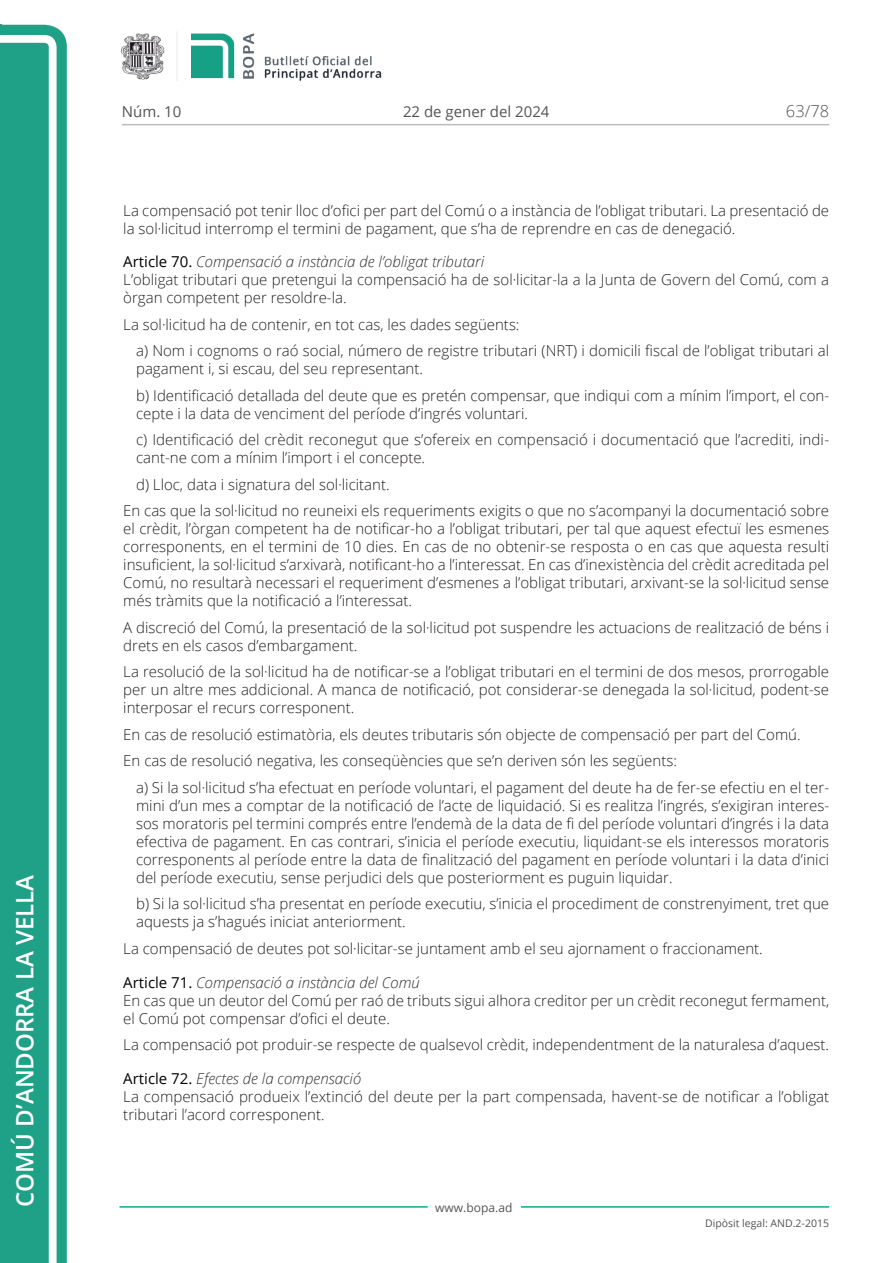
<style>
.page{position:relative;width:893px;height:1263px;background:#fff}
.page>*{position:absolute;margin:0;border:0;box-sizing:border-box;transform-origin:0 0}
.t1{font:600 24px "Open Sans";color:#fff}
.t2{font:300 16.5px "Open Sans";color:#545454}
.Body_text{font:300 15px/18px "Open Sans";color:#231f20}
.Body_text_i{font:300 15px/18px "Open Sans";color:#231f20}
.Titol_7{font:italic 300 15px "Open Sans";color:#303030}
.t3{font:15px "Open Sans";color:#545454}
.t4{font:12px "Open Sans";color:#545454}
.t5{font:10.5px "Open Sans";color:#545454}
.s1{font-weight:400;font-style:normal;color:#000}
</style>
<div class="page">
<svg style="left:0;top:25px;width:67px;height:1238px;fill:#1ea187"></svg>
<div style="left:0;top:43px;width:49px;height:1220px;background:#1ea187"></div>
<img style="left:122px;top:32px;width:260px;height:49px">
<hr style="left:119px;top:1206px;width:309px;height:2px;background:#00ae91">
<hr style="left:521px;top:1206px;width:308px;height:2px;background:#00ae91">
<hr style="left:122px;top:124px;width:707px;height:1px;background:#bcbdc0">
<h1 class="t1" style="left:8px;top:1207px;width:331px;rotate:-90deg">Comú d’Andorra la Vella</h1>
<p class="t3" style="left:122px;top:102px;width:61px">Núm. 10</p>
<p class="t3" style="left:403px;top:102px;width:148px">22 de gener del 2024</p>
<p class="t2" style="left:786px;top:100px;width:45px">63/78</p>
<p class="Body_text" style="left:123px;top:201px;width:707px">La compensació pot tenir lloc d’ofici per part del Comú o a instància de l’obligat tributari. La presentació de la sol·licitud interromp el termini de pagament, que s’ha de reprendre en cas de denegació.</p>
<p class="Titol_7" style="left:123px;top:252px;width:362px"><span class="s1">Article 70.</span> Compensació a instància de l’obligat tributari</p>
<p class="Body_text" style="left:123px;top:270px;width:707px">L’obligat tributari que pretengui la compensació ha de sol·licitar-la a la Junta de Govern del Comú, com a òrgan competent per resoldre-la.</p>
<p class="Body_text" style="left:123px;top:315px;width:398px">La sol·licitud ha de contenir, en tot cas, les dades següents:</p>
<p class="Body_text_i" style="left:136px;top:341px;width:695px">a) Nom i cognoms o raó social, número de registre tributari (NRT) i domicili fiscal de l’obligat tributari al pagament i, si escau, del seu representant.</p>
<p class="Body_text_i" style="left:136px;top:386px;width:695px">b) Identificació detallada del deute que es pretén compensar, que indiqui com a mínim l’import, el con&shy;cepte i la data de venciment del període d’ingrés voluntari.</p>
<p class="Body_text_i" style="left:136px;top:431px;width:695px">c) Identificació del crèdit reconegut que s’ofereix en compensació i documentació que l’acrediti, indi&shy;cant-ne com a mínim l’import i el concepte.</p>
<p class="Body_text_i" style="left:136px;top:475px;width:255px">d) Lloc, data i signatura del sol·licitant.</p>
<p class="Body_text" style="left:123px;top:502px;width:707px;text-align:justify">En cas que la sol·licitud no reuneixi els requeriments exigits o que no s’acompanyi la documentació sobre el crèdit, l’òrgan competent ha de notificar-ho a l’obligat tributari, per tal que aquest efectuï les esmenes corresponents, en el termini de 10 dies. En cas de no obtenir-se resposta o en cas que aquesta resulti insuficient, la sol·licitud s’arxivarà, notificant-ho a l’interessat. En cas d’inexistència del crèdit acreditada pel Comú, no resultarà necessari el requeriment d’esmenes a l’obligat tributari, arxivant-se la sol·licitud sense més tràmits que la notificació a l’interessat.</p>
<p class="Body_text" style="left:123px;top:618px;width:707px">A discreció del Comú, la presentació de la sol·licitud pot suspendre les actuacions de realització de béns i drets en els casos d’embargament.</p>
<p class="Body_text" style="left:123px;top:663px;width:707px;text-align:justify">La resolució de la sol·licitud ha de notificar-se a l’obligat tributari en el termini de dos mesos, prorrogable per un altre mes addicional. A manca de notificació, pot considerar-se denegada la sol·licitud, podent-se interposar el recurs corresponent.</p>
<p class="Body_text" style="left:123px;top:725px;width:679px">En cas de resolució estimatòria, els deutes tributaris són objecte de compensació per part del Comú.</p>
<p class="Body_text" style="left:123px;top:752px;width:555px">En cas de resolució negativa, les conseqüències que se’n deriven són les següents:</p>
<p class="Body_text_i" style="left:136px;top:778px;width:695px;text-align:justify">a) Si la sol·licitud s’ha efectuat en període voluntari, el pagament del deute ha de fer-se efectiu en el ter&shy;mini d’un mes a comptar de la notificació de l’acte de liquidació. Si es realitza l’ingrés, s’exigiran interes&shy;sos moratoris pel termini comprés entre l’endemà de la data de fi del període voluntari d’ingrés i la data efectiva de pagament. En cas contrari, s’inicia el període executiu, liquidant-se els interessos moratoris corresponents al període entre la data de finalització del pagament en període voluntari i la data d’inici del període executiu, sense perjudici dels que posteriorment es puguin liquidar.</p>
<p class="Body_text_i" style="left:136px;top:895px;width:695px">b) Si la sol·licitud s’ha presentat en període executiu, s’inicia el procediment de constrenyiment, tret que aquests ja s’hagués iniciat anteriorment.</p>
<p class="Body_text" style="left:123px;top:939px;width:641px">La compensació de deutes pot sol·licitar-se juntament amb el seu ajornament o fraccionament.</p>
<p class="Titol_7" style="left:123px;top:972px;width:298px"><span class="s1">Article 71.</span> Compensació a instància del Comú</p>
<p class="Body_text" style="left:123px;top:991px;width:707px">En cas que un deutor del Comú per raó de tributs sigui alhora creditor per un crèdit reconegut fermament, el Comú pot compensar d’ofici el deute.</p>
<p class="Body_text" style="left:123px;top:1035px;width:707px">La compensació pot produir-se respecte de qualsevol crèdit, independentment de la naturalesa d’aquest.</p>
<p class="Titol_7" style="left:123px;top:1068px;width:239px"><span class="s1">Article 72.</span> Efectes de la compensació</p>
<p class="Body_text" style="left:123px;top:1087px;width:707px">La compensació produeix l’extinció del deute per la part compensada, havent-se de notificar a l’obligat tributari l’acord corresponent.</p>
<p class="t4" style="left:435px;top:1199px;width:79px">www.bopa.ad</p>
<p class="t5" style="left:705px;top:1216px;width:125px">Dipòsit legal: AND.2-2015</p>
</div>
